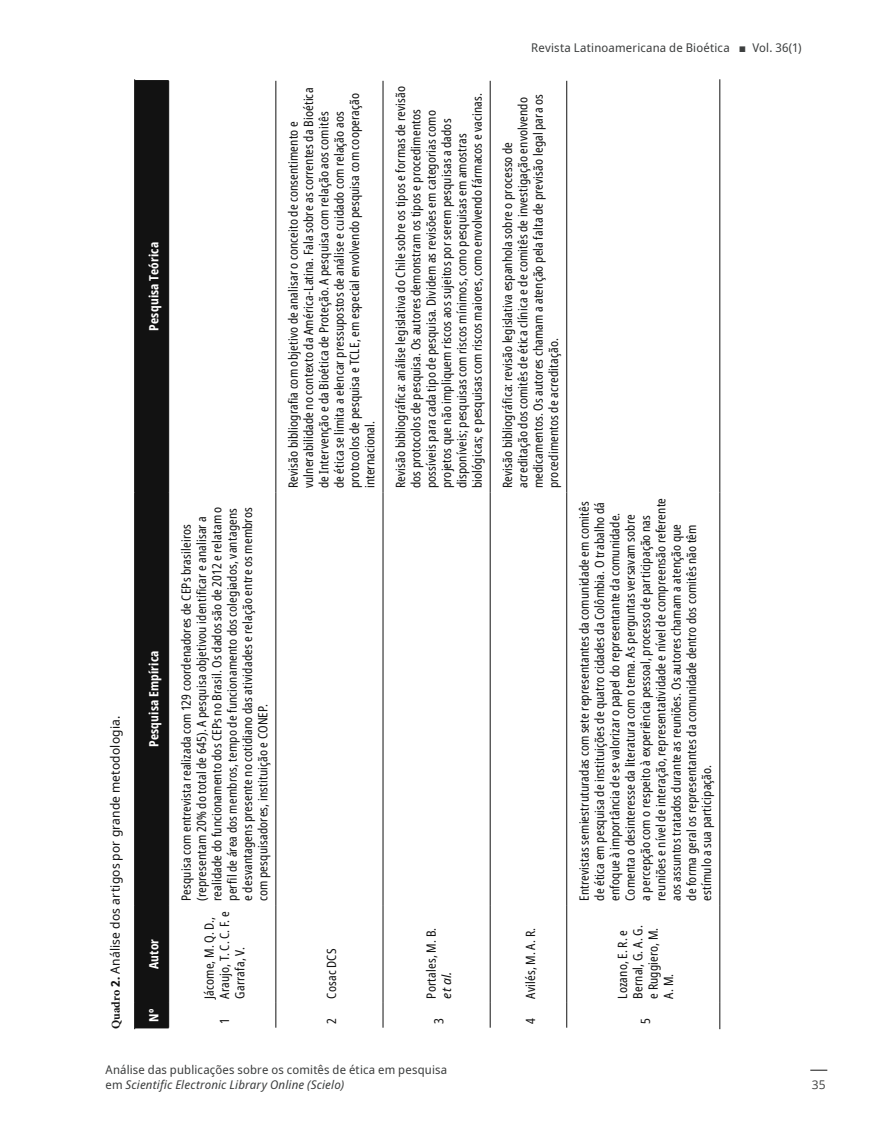
<style>
.page{position:relative;width:872px;height:1127px;background:#fff}
.page>*{position:absolute;margin:0;border:0;box-sizing:border-box;transform-origin:0 0}
.t1{font:condensed 12.75px/15.3px "Noto Sans Display";letter-spacing:.01em;color:#121212}
.t2{font:12.75px "Noto Sans Display";letter-spacing:.015em;color:#121212}
.t3{font:700 condensed 12.75px "Noto Sans Display";letter-spacing:.015em;color:#fff}
.t4{font:italic 12.75px "Noto Sans Display";color:#121212}
.t5{font:12px/15px "Noto Sans Display";letter-spacing:.015em;color:#3d3f3f}
.t6{font:12px "Open Sans";color:#3d3f3f}
.s1{font-family:"Minion Pro";font-weight:700;font-size:12px}
.s2{font-weight:700;font-size:12px}
.s3{font-style:italic}
</style>
<div class="page">
<svg style="left:810px;top:1070px;width:17px;height:1px"></svg>
<svg style="left:275px;top:1003px;width:1px;height:24px"></svg>
<hr style="left:275px;top:905px;width:1px;height:98px;background:#121212">
<hr style="left:275px;top:492px;width:1px;height:413px;background:#121212">
<hr style="left:275px;top:81px;width:1px;height:411px;background:#121212">
<svg style="left:383px;top:1003px;width:1px;height:24px"></svg>
<hr style="left:383px;top:905px;width:1px;height:98px;background:#121212">
<hr style="left:383px;top:492px;width:1px;height:413px;background:#121212">
<hr style="left:383px;top:81px;width:1px;height:411px;background:#121212">
<svg style="left:490px;top:1003px;width:1px;height:24px"></svg>
<hr style="left:490px;top:905px;width:1px;height:98px;background:#121212">
<hr style="left:490px;top:492px;width:1px;height:413px;background:#121212">
<hr style="left:490px;top:81px;width:1px;height:411px;background:#121212">
<svg style="left:566px;top:1003px;width:1px;height:24px"></svg>
<hr style="left:566px;top:905px;width:1px;height:98px;background:#121212">
<hr style="left:566px;top:492px;width:1px;height:413px;background:#121212">
<hr style="left:566px;top:81px;width:1px;height:411px;background:#121212">
<svg style="left:719px;top:1003px;width:1px;height:26px"></svg>
<hr style="left:719px;top:905px;width:1px;height:98px;background:#121212">
<hr style="left:719px;top:492px;width:1px;height:413px;background:#121212">
<hr style="left:719px;top:79px;width:1px;height:413px;background:#121212">
<hr style="left:134px;top:79px;width:1px;height:413px;background:#121212">
<div style="left:134px;top:80px;width:35px;height:949px;background:#121212"></div>
<hr style="left:168px;top:905px;width:1px;height:98px;background:#121212">
<hr style="left:168px;top:492px;width:1px;height:413px;background:#121212">
<hr style="left:168px;top:81px;width:1px;height:411px;background:#121212">
<p class="t2" style="left:106px;top:1029px;width:315px;rotate:-90deg"><span class="s1">Quadro</span> <span class="s2">2.</span> Análise dos artigos por grande metodologia.</p>
<p class="t3" style="left:145px;top:331px;width:90px;rotate:-90deg">Pesquisa Teórica</p>
<p class="t3" style="left:145px;top:747px;width:98px;rotate:-90deg">Pesquisa Empírica</p>
<p class="t3" style="left:145px;top:969px;width:32px;rotate:-90deg">Autor</p>
<p class="t3" style="left:145px;top:1022px;width:15px;rotate:-90deg">Nº</p>
<p class="t1" style="left:179px;top:901px;width:396px;rotate:-90deg">Pesquisa com entrevista realizada com 129 coordenadores de CEPs brasileiros (representam 20% do total de 645). A pesquisa objetivou identificar e analisar a realidade do funcionamento dos CEPs no Brasil. Os dados são de 2012 e relatam o perfil de área dos membros, tempo de funcionamento dos colegiados, vantagens e desvantagens presente no cotidiano das atividades e relação entre os membros com pesquisadores, instituição e CONEP.</p>
<p class="t1" style="left:202px;top:998px;width:89px;rotate:-90deg">Jácome, M. Q. D.,<br>Araujo, T. C. C. F. e<br>Garrafa, V.</p>
<p class="t1" style="left:217px;top:1024px;width:7px;rotate:-90deg">1</p>
<p class="t1" style="left:286px;top:488px;width:402px;rotate:-90deg">Revisão bibliografia com objetivo de analisar o conceito de consentimento e vulnerabilidade no contexto da América-Latina. Fala sobre as correntes da Bioética de Intervenção e da Bioética de Proteção. A pesquisa com relação aos comitês<br>de ética se limita a elencar pressupostos de análise e cuidado com relação aos protocolos de pesquisa e TCLE, em especial envolvendo pesquisa com cooperação internacional.</p>
<p class="t1" style="left:324px;top:998px;width:51px;rotate:-90deg">Cosac DCS</p>
<p class="t1" style="left:324px;top:1024px;width:7px;rotate:-90deg">2</p>
<p class="t1" style="left:393px;top:488px;width:404px;rotate:-90deg">Revisão bibliográfica: análise legislativa do Chile sobre os tipos e formas de revisão dos protocolos de pesquisa. Os autores demonstram os tipos e procedimentos possíveis para cada tipo de pesquisa. Dividem as revisões em categorias como projetos que não impliquem riscos aos sujeitos por serem pesquisas a dados disponíveis; pesquisas com riscos mínimos, como pesquisas em amostras biológicas; e pesquisas com riscos maiores, como envolvendo fármacos e vacinas.</p>
<p class="t1" style="left:424px;top:998px;width:72px;rotate:-90deg">Portales, M. B.</p>
<p class="t4" style="left:437px;top:998px;width:29px;rotate:-90deg">et al.</p>
<p class="t1" style="left:431px;top:1024px;width:7px;rotate:-90deg">3</p>
<p class="t5" style="left:105px;top:1062px;width:343px">Análise das publicações sobre os comitês de ética em pesquisa em <span class="s3">Scientific Electronic Library Online (Scielo)</span></p>
<p class="t5" style="left:531px;top:41px;width:272px">Revista Latinoamericana de Bioética ■ Vol. 36(1)</p>
<p class="t1" style="left:500px;top:488px;width:395px;rotate:-90deg">Revisão bibliográfica: revisão legislativa espanhola sobre o processo de acreditação dos comitês de ética clínica e de comitês de investigação envolvendo medicamentos. Os autores chamam a atenção pela falta de previsão legal para os procedimentos de acreditação.</p>
<p class="t1" style="left:523px;top:998px;width:72px;rotate:-90deg">Avilés, M. A. R.</p>
<p class="t1" style="left:523px;top:1024px;width:7px;rotate:-90deg">4</p>
<p class="t1" style="left:577px;top:901px;width:404px;rotate:-90deg">Entrevistas semiestruturadas com sete representantes da comunidade em comitês de ética em pesquisa de instituições de quatro cidades da Colômbia. O trabalho dá enfoque à importância de se valorizar o papel do representante da comunidade.<br>Comenta o desinteresse da literatura com o tema. As perguntas versavam sobre<br>a percepção com o respeito à experiência pessoal, processo de participação nas reuniões e nível de interação, representatividade e nível de compreensão referente aos assuntos tratados durante as reuniões. Os autores chamam a atenção que<br>de forma geral os representantes da comunidade dentro dos comitês não têm estímulo a sua participação.</p>
<p class="t1" style="left:615px;top:998px;width:75px;rotate:-90deg">Lozano, E. R. e<br>Bernal, G. A. G. e Ruggiero, M.<br>A. M.</p>
<p class="t1" style="left:638px;top:1024px;width:7px;rotate:-90deg">5</p>
<p class="t6" style="left:812px;top:1076px;width:15px">35</p>
</div>
